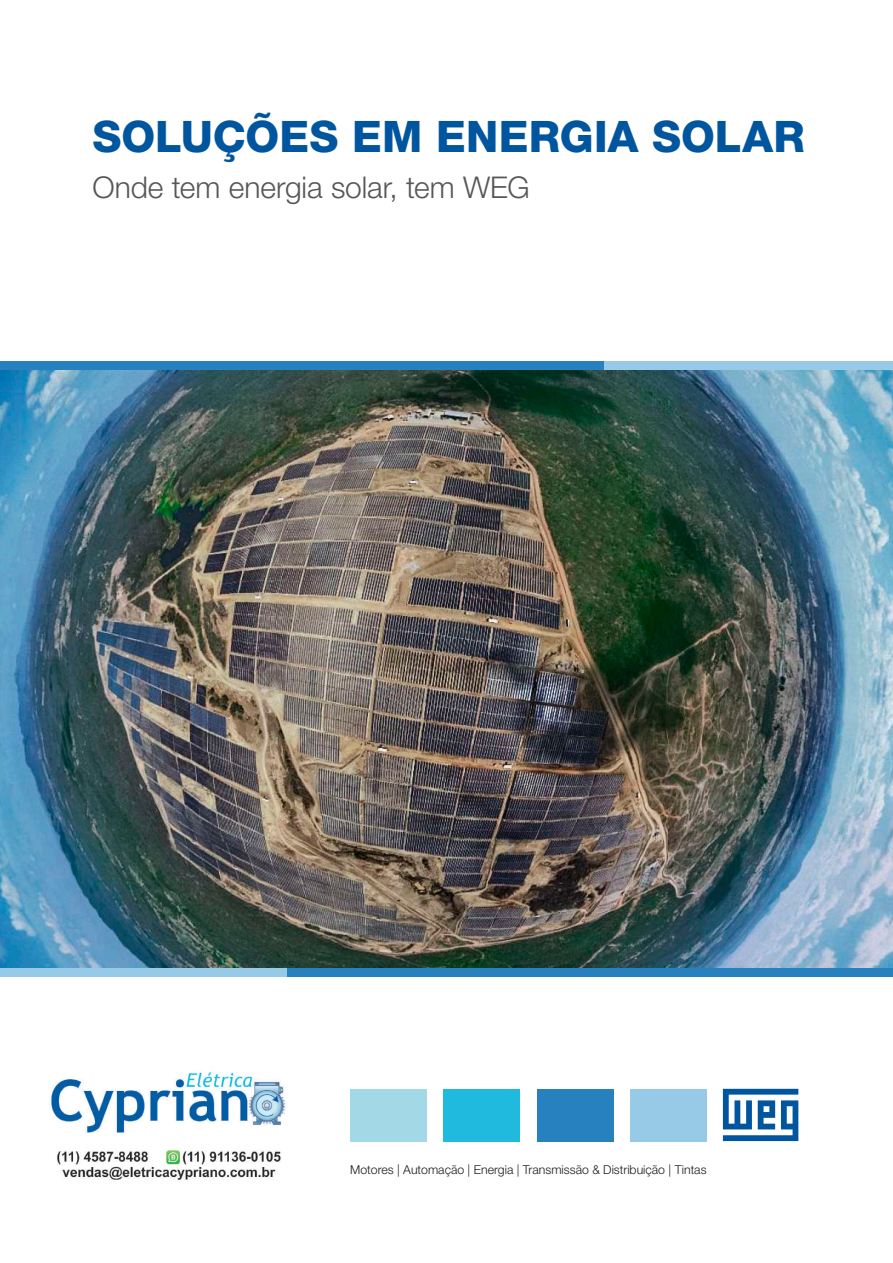
<style>
.page{position:relative;width:893px;height:1263px;background:#fff}
.page>*{position:absolute;margin:0;border:0;box-sizing:border-box;transform-origin:0 0}
.t1{font:800 43.5px "Helvetica Neue LT Pro";color:#00569e}
.t2{font:300 30px "Helvetica Neue LT Pro";letter-spacing:-.005em;color:#575756}
.t3{font:300 12.3px "Helvetica Neue LT Pro";color:#1d1d1b}
</style>
<div class="page">
<img style="left:0;top:370px;width:893px;height:598px">
<div style="left:0;top:361px;width:604px;height:9px;background:#2881bf"></div>
<div style="left:604px;top:361px;width:289px;height:9px;background:#96cae6"></div>
<div style="left:287px;top:968px;width:606px;height:8px;background:#2881bf"></div>
<div style="left:0;top:968px;width:287px;height:8px;background:#96cae6"></div>
<svg style="left:723px;top:1089px;width:75px;height:52px"></svg>
<div style="left:350px;top:1089px;width:77px;height:52px;background:#a3d8e7"></div>
<div style="left:444px;top:1089px;width:76px;height:52px;background:#20badf"></div>
<div style="left:537px;top:1089px;width:76px;height:52px;background:#2881bf"></div>
<div style="left:630px;top:1089px;width:77px;height:52px;background:#96cae6"></div>
<img style="left:51px;top:1072px;width:234px;height:108px">
<h1 class="t1" style="left:92px;top:111px;width:714px">SOLUÇÕES EM ENERGIA SOLAR</h1>
<h2 class="t2" style="left:92px;top:169px;width:439px">Onde tem energia solar, tem WEG</h2>
<p class="t3" style="left:350px;top:1162px;width:358px">Motores | Automação | Energia | Transmissão &amp; Distribuição | Tintas</p>
</div>
